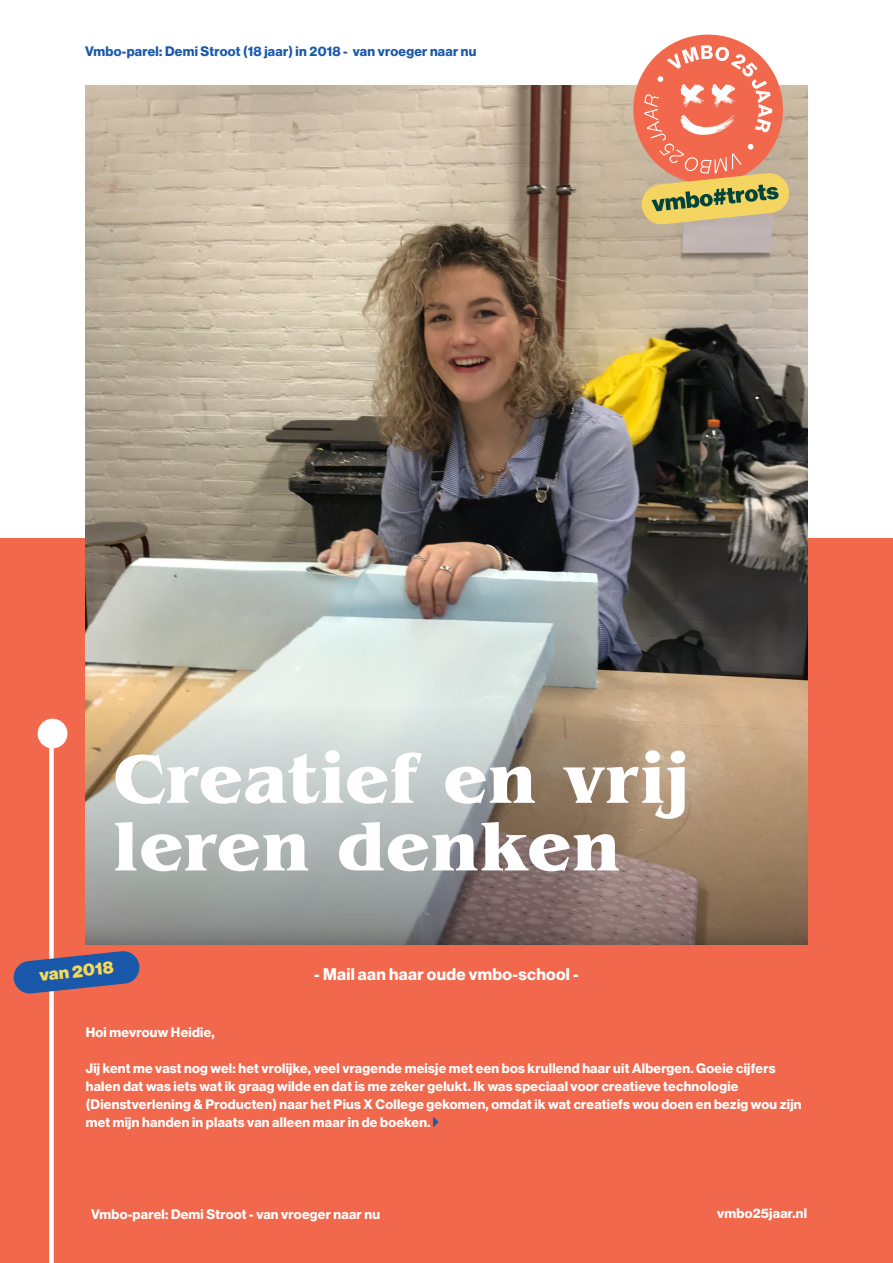
<style>
.page{position:relative;width:893px;height:1263px;background:#fff}
.page>*{position:absolute;margin:0;border:0;box-sizing:border-box;transform-origin:0 0}
.t1{font:700 71.7px/67.7px "Benguiat Pro ITC";letter-spacing:.02em;color:#fff}
.t2{font:17.25px "N Haas Grotesk DS Pro 95 Blk";color:#f7d858}
.t3{font:16.5px "N Haas Grotesk DS Pro 75 Bd";letter-spacing:.02em;color:#fff}
.t4{font:13.5px/18px "N Haas Grotesk DS Pro 75 Bd";letter-spacing:.02em;color:#fff}
.t5{font:13.5px "N Haas Grotesk DS Pro 75 Bd";letter-spacing:.02em;color:#1a59a9}
</style>
<div class="page">
<div style="left:0;top:539px;width:893px;height:724px;background:#f2684d"></div>
<img style="left:86px;top:85px;width:721px;height:621px">
<svg style="left:85px;top:706px;width:723px;height:238px;background:#a79e92"></svg>
<svg style="left:433px;top:1116px;width:6px;height:11px"></svg>
<svg style="left:633px;top:35px;width:156px;height:189px;background:#e59a78"></svg>
<div style="left:38px;top:719px;width:29px;height:29px;background:#fff;border-radius:50%"></div>
<div style="left:49px;top:733px;width:5px;height:530px;background:#fff"></div>
<svg style="left:13px;top:950px;width:127px;height:44px"></svg>
<p class="t5" style="left:85px;top:43px;width:393px">Vmbo-parel: Demi Stroot (18 jaar) in 2018 - van vroeger naar nu</p>
<h1 class="t1" style="left:114px;top:745px;width:578px">Creatief en vrij leren denken</h1>
<p class="t2" style="left:38px;top:965px;width:76px;rotate:-6deg">van 2018</p>
<p class="t3" style="left:314px;top:965px;width:266px">- Mail aan haar oude vmbo-school -</p>
<p class="t4" style="left:86px;top:1024px;width:130px">Hoi mevrouw Heidie,</p>
<p class="t4" style="left:86px;top:1060px;width:717px">Jij kent me vast nog wel: het vrolijke, veel vragende meisje met een bos krullend haar uit Albergen. Goeie cijfers halen dat was iets wat ik graag wilde en dat is me zeker gelukt. Ik was speciaal voor creatieve technologie (Dienstverlening &amp; Producten) naar het Pius X College gekomen, omdat ik wat creatiefs wou doen en bezig wou zijn met mijn handen in plaats van alleen maar in de boeken.</p>
<p class="t4" style="left:91px;top:1206px;width:291px">Vmbo-parel: Demi Stroot - van vroeger naar nu</p>
<p class="t4" style="left:717px;top:1204px;width:92px">vmbo25jaar.nl</p>
</div>
